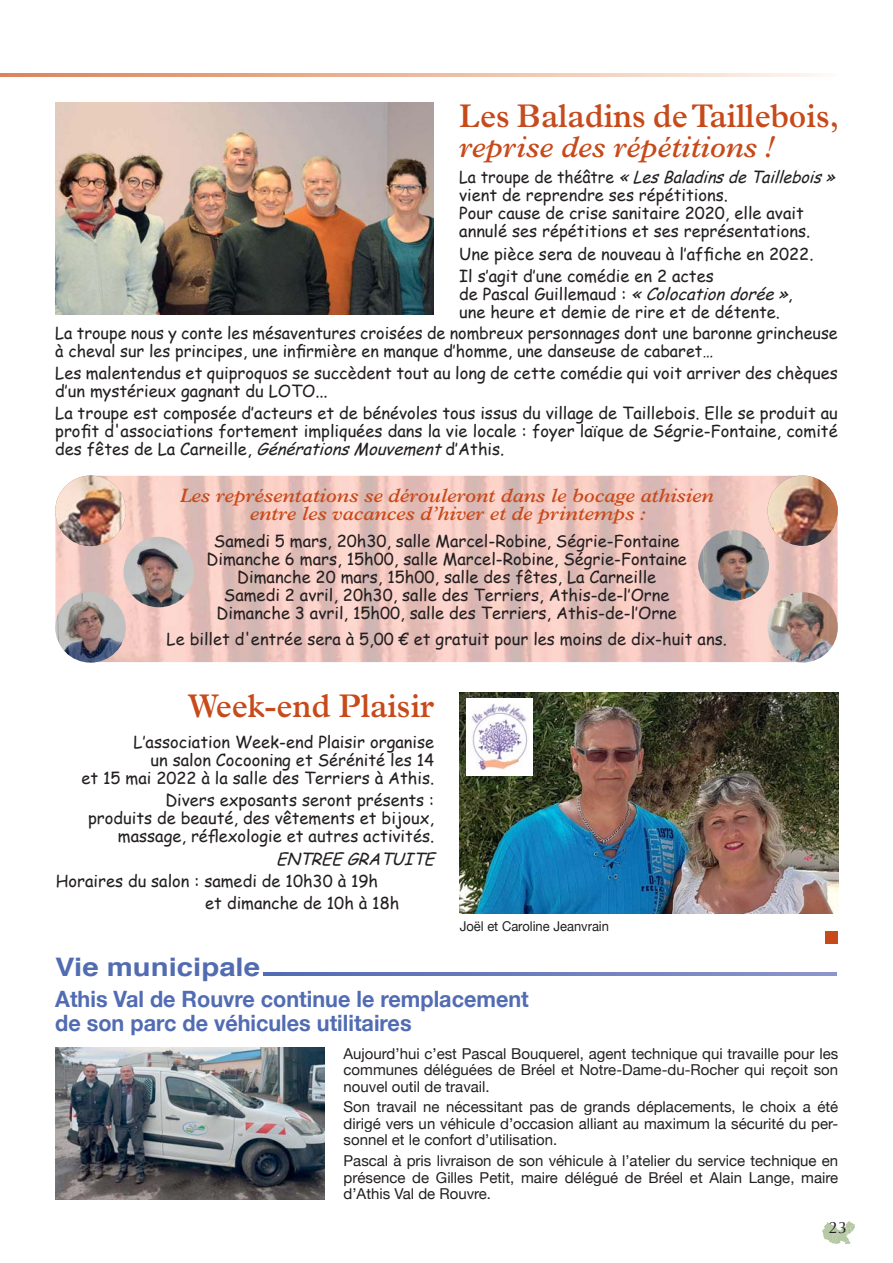
<style>
.page{position:relative;width:893px;height:1263px;background:#fff}
.page>*{position:absolute;margin:0;border:0;box-sizing:border-box;transform-origin:0 0}
.t1{font:600 33px "Plantin";color:#c74a1a;scale:.95 1}
.t2{font:italic 600 30px "Plantin";color:#c74a1a;scale:.95 1}
.t3{font:700 25.5px "Helvetica";color:#526cb2;scale:1.15 1}
.t4{font:700 22.5px/24px "Helvetica Neue";color:#526cb3;scale:.96 1}
.t5{font:italic 600 19.5px/18px "Plantin";color:#c74a1a;text-align:center}
.t6{font:16.5px/18px "Comic Sans MS";color:#231f20}
.t7{font:16.5px/18px "Comic Sans MS";color:#231f20;scale:.96 1}
.t8{font:italic 16.5px "Comic Sans MS";color:#231f20}
.t9{font:16.5px "Optima";color:#231f20}
.t10{font:15px/16.5px "Helvetica Neue";color:#231f20;text-align:justify}
.t11{font:13.5px "Helvetica Neue";color:#231f20;scale:.96 1}
.s1{color:#c54c20}
.s2{font-style:italic}
</style>
<div class="page">
<svg style="left:0;top:74px;width:822px;height:3px;background:#ebbaa0"></svg>
<img style="left:827px;top:1221px;width:28px;height:22px">
<img style="left:55px;top:476px;width:783px;height:186px;border-radius:43px">
<img style="left:55px;top:102px;width:379px;height:212px">
<img style="left:698px;top:530px;width:71px;height:71px;border-radius:50%">
<img style="left:768px;top:592px;width:70px;height:71px;border-radius:50%">
<img style="left:767px;top:476px;width:71px;height:70px;border-radius:50%">
<img style="left:55px;top:476px;width:71px;height:70px;border-radius:50%">
<img style="left:124px;top:537px;width:70px;height:70px;border-radius:50%">
<img style="left:55px;top:592px;width:71px;height:71px;border-radius:50%">
<div style="left:825px;top:931px;width:13px;height:13px;background:#c74a1a"></div>
<img style="left:56px;top:1048px;width:269px;height:151px">
<img style="left:460px;top:693px;width:378px;height:221px">
<img style="left:466px;top:698px;width:66px;height:78px">
<svg style="left:264px;top:973px;width:573px;height:3px;background:#6e7fbe"></svg>
<h1 class="t1" style="left:459px;top:104px;width:401px">Les <span class="s1">Bala</span>dins de Taillebois,</h1>
<h2 class="t2" style="left:459px;top:136px;width:332px">reprise des répétitions !</h2>
<p class="t7" style="left:459px;top:168px;width:399px">L a t r o u p e d e t h é â t r e <span class="s2">«LesBaladinsdeTaillebois» </span>vient de reprendre ses répétitions.<br>Pour cause de crise sanitaire 2020, elle avait annulé ses répétitions et ses représentations.</p>
<p class="t6" style="left:459px;top:242px;width:356px;line-height:22.2px">Une pièce sera de nouveau à l’affiche en 2022.<br>Il s’agit d’une comédie en 2 actes</p>
<p class="t6" style="left:459px;top:284px;width:336px">de Pascal Guillemaud : <span class="s2">«Colocationdorée»</span>, une heure et demie de rire et de détente.</p>
<p class="t6" style="left:55px;top:323px;width:784px">La troupe nous y conte les mésaventures croisées de nombreux personnages dont une baronne grincheuse à cheval sur les principes, une infirmière en manque d’homme, une danseuse de cabaret…</p>
<p class="t6" style="left:55px;top:364px;width:784px">Les malentendus et quiproquos se succèdent tout au long de cette comédie qui voit arriver des chèques d’un mystérieux gagnant du LOTO...</p>
<p class="t6" style="left:55px;top:404px;width:784px;text-align:justify">La troupe est composée d’acteurs et de bénévoles tous issus du village de Taillebois. Elle se produit au profit d'associations fortement impliquées dans la vie locale : foyer laïque de Ségrie-Fontaine, comité des fêtes de La Carneille, <span class="s2">GénérationsMouvement</span>d’Athis.</p>
<p class="t5" style="left:180px;top:488px;width:536px">Les représentations se dérouleront dans le bocage athisien entre les vacances d’hiver et de printemps :</p>
<p class="t6" style="left:207px;top:531px;width:482px;text-align:center">Samedi 5 mars, 20h30, salle Marcel-Robine, Ségrie-Fontaine Dimanche 6 mars, 15h00, salle Marcel-Robine, Ségrie-Fontaine Dimanche 20 mars, 15h00, salle des fêtes, La Carneille<br>Samedi 2 avril, 20h30, salle des Terriers, Athis-de-l’Orne Dimanche 3 avril, 15h00, salle des Terriers, Athis-de-l’Orne</p>
<p class="t6" style="left:167px;top:629px;width:562px">Le billet d'entrée sera à 5,00 € et gratuit pour les moins de dix-huit ans.</p>
<h1 class="t1" style="left:187px;top:694px;width:261px">Week-end Plaisir</h1>
<p class="t6" style="left:81px;top:733px;width:354px;text-align:right">L’association Week-end Plaisir organise<br>un salon Cocooning et Sérénité les 14<br>et 15 mai 2022 à la salle des Terriers à Athis.</p>
<p class="t6" style="left:88px;top:791px;width:348px;text-align:right">Divers exposants seront présents :<br>produits de beauté, des vêtements et bijoux, massage, réflexologie et autres activités.</p>
<p class="t8" style="left:276px;top:847px;width:166px">ENTREEGRATUITE</p>
<p class="t6" style="left:205px;top:869px;width:195px;line-height:22.2px;text-indent:-149px">Horaires du salon : samedi de 10h30 à 19h<br>et dimanche de 10h à 18h</p>
<h3 class="t3" style="left:55px;top:957px;width:180px">Vie municipale</h3>
<p class="t11" style="left:460px;top:918px;width:157px">Joël et Caroline Jeanvrain</p>
<h3 class="t4" style="left:55px;top:986px;width:495px">Athis Val de Rouvre continue le remplacement de son parc de véhicules utilitaires</h3>
<p class="t10" style="left:344px;top:1045px;width:496px">Aujourd’hui c’est Pascal Bouquerel, agent technique qui travaille pour les communes déléguées de Bréel et Notre-Dame-du-Rocher qui reçoit son nouvel outil de travail.</p>
<p class="t10" style="left:344px;top:1099px;width:496px">Son travail ne nécessitant pas de grands déplacements, le choix a été dirigé vers un véhicule d’occasion alliant au maximum la sécurité du per&shy;sonnel et le confort d’utilisation.</p>
<p class="t10" style="left:344px;top:1152px;width:496px">Pascal à pris livraison de son véhicule à l’atelier du service technique en présence de Gilles Petit, maire délégué de Bréel et Alain Lange, maire d’Athis Val de Rouvre.</p>
<p class="t9" style="left:829px;top:1218px;width:20px">23</p>
</div>
